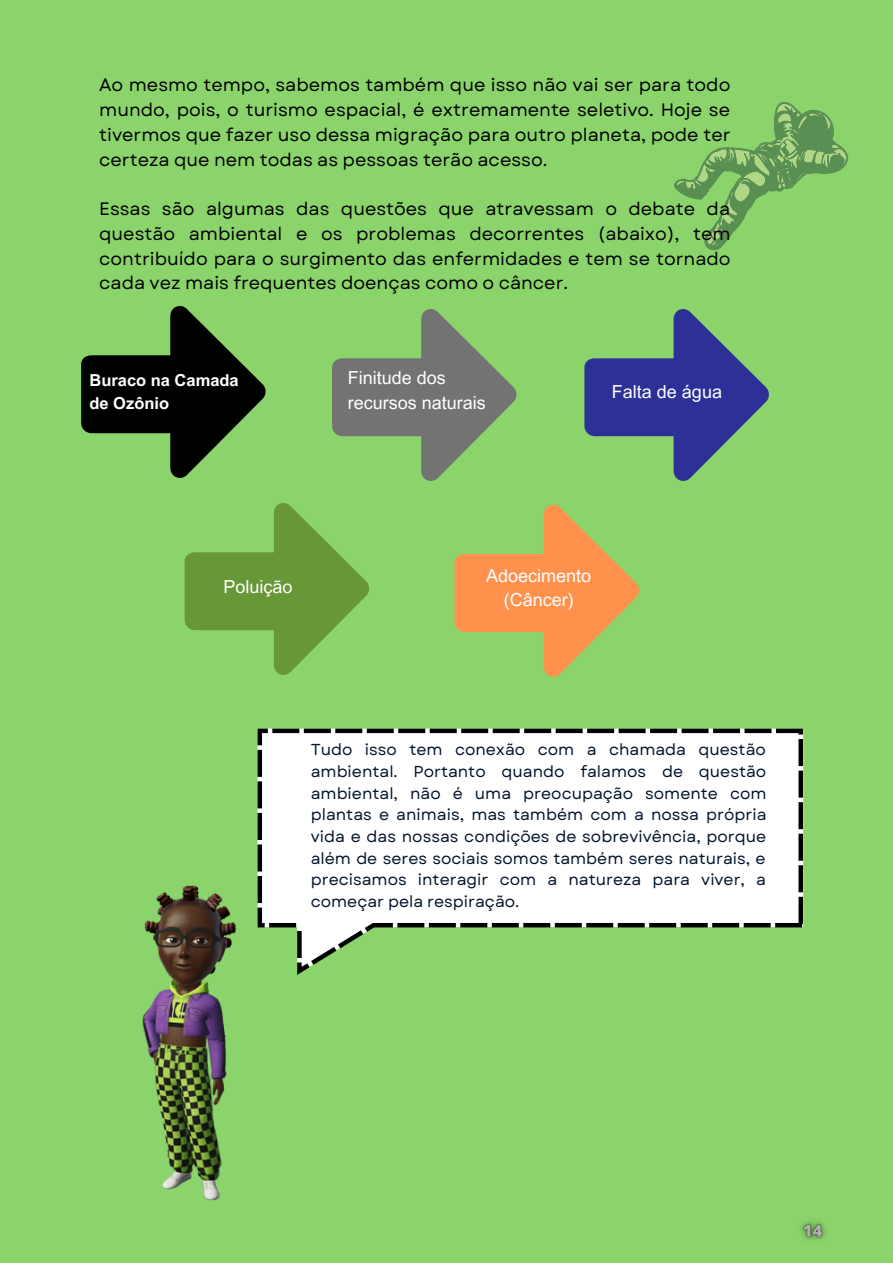
<style>
.page{position:relative;width:893px;height:1264px;background:#fff}
.page>*{position:absolute;margin:0;border:0;box-sizing:border-box;transform-origin:0 0}
.t1{font:18px/24.8px "Garet";color:#000;text-align:justify}
.t2{font:18px/24.8px "Arial MT Pro";color:#fff}
.t3{font:700 16.5px/22.5px "Arial MT Pro";color:#fff}
.t4{font:15.9px/21.6px "Garet";color:#011329;text-align:justify}
</style>
<div class="page">
<div style="left:0;top:0;width:892px;height:1262px;background:#8bd46b"></div>
<svg style="left:185px;top:503px;width:184px;height:172px"></svg>
<svg style="left:584px;top:309px;width:184px;height:172px"></svg>
<img style="left:142px;top:885px;width:94px;height:316px">
<svg style="left:257px;top:728px;width:546px;height:246px;fill:#fff"></svg>
<svg style="left:674px;top:102px;width:174px;height:148px"></svg>
<svg style="left:81px;top:306px;width:184px;height:172px"></svg>
<svg style="left:332px;top:309px;width:184px;height:172px"></svg>
<svg style="left:454px;top:504px;width:185px;height:172px"></svg>
<img style="left:801px;top:1222px;width:25px;height:18px">
<p class="t1" style="left:99px;top:73px;width:632px">Ao mesmo tempo, sabemos também que isso não vai ser para todo mundo, pois, o turismo espacial, é extremamente seletivo. Hoje se tivermos que fazer uso dessa migração para outro planeta, pode ter certeza que nem todas as pessoas terão acesso.</p>
<p class="t1" style="left:99px;top:196px;width:633px">Essas são algumas das questões que atravessam o debate da questão ambiental e os problemas decorrentes (abaixo), tem contribuído para o surgimento das enfermidades e tem se tornado cada vez mais frequentes doenças como o câncer.</p>
<p class="t3" style="left:89px;top:371px;width:151px">Buraco na Camada de Ozônio</p>
<p class="t2" style="left:348px;top:367px;width:139px">Finitude dos recursos naturais</p>
<p class="t2" style="left:612px;top:382px;width:111px">Falta de água</p>
<p class="t2" style="left:223px;top:576px;width:70px">Poluição</p>
<p class="t2" style="left:486px;top:565px;width:106px">Adoecimento</p>
<p class="t2" style="left:503px;top:590px;width:71px">(Câncer)</p>
<p class="t4" style="left:311px;top:739px;width:457px">Tudo isso tem conexão com a chamada questão ambiental. Portanto quando falamos de questão ambiental, não é uma preocupação somente com plantas e animais, mas também com a nossa própria vida e das nossas condições de sobrevivência, porque além de seres sociais somos também seres naturais, e precisamos interagir com a natureza para viver, a começar pela respiração.</p>
</div>
